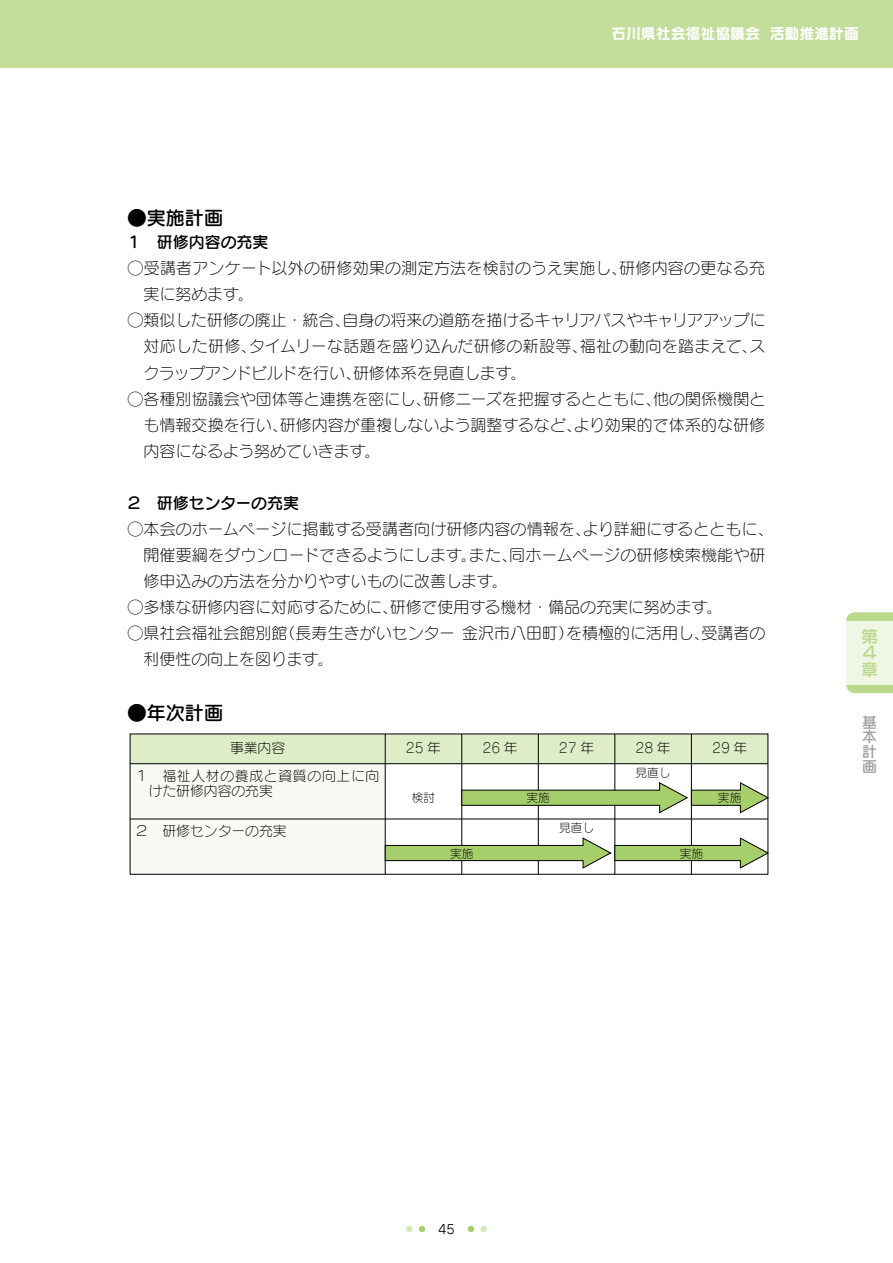
<style>
.page{position:relative;width:893px;height:1263px;background:#fff}
.page>*{position:absolute;margin:0;border:0;box-sizing:border-box;transform-origin:0 0}
.t1{font:19.2px "Seurat Pro DB";color:#000}
.t2{font:16.95px/16.5px "Seurat Pro DB";color:#bad98a;text-align:justify}
.t3{font:15.9px/26.1px "Seurat Pro L";letter-spacing:.005em;color:#000}
.t4{font:15.9px "Seurat Pro DB";color:#000}
.t5{font:14.85px "Seurat Pro B";color:#fff}
.t6{font:14.85px/14.9px "Seurat Pro DB";color:#9fa0a0;text-align:justify}
.t7{font:13.8px "Seurat Pro L";color:#000}
.t8{font:13.8px/14.9px "Seurat Pro L";letter-spacing:.05em;color:#000}
.t9{font:12.75px "Seurat Pro M";color:#000}
.t10{font:11.7px "Seurat Pro L";color:#000}
</style>
<div class="page">
<svg style="left:406px;top:1226px;width:6px;height:6px"></svg>
<div style="left:480px;top:1226px;width:7px;height:6px;background:#d5e8b9;border-radius:50%"></div>
<svg style="left:419px;top:1226px;width:6px;height:6px"></svg>
<svg style="left:468px;top:1226px;width:6px;height:6px"></svg>
<div style="left:0;top:0;width:893px;height:68px;background:#c3de9a"></div>
<svg style="left:846px;top:612px;width:47px;height:81px"></svg>
<div style="left:846px;top:621px;width:47px;height:64px;background:#eff6e5"></div>
<div style="left:130px;top:734px;width:255px;height:140px;background:#f8fbf3"></div>
<div style="left:130px;top:734px;width:638px;height:30px;background:#deedc8"></div>
<hr style="left:691px;top:734px;width:1px;height:140px;background:#000">
<hr style="left:615px;top:734px;width:1px;height:140px;background:#000">
<hr style="left:538px;top:734px;width:1px;height:140px;background:#000">
<hr style="left:461px;top:734px;width:1px;height:140px;background:#000">
<hr style="left:385px;top:734px;width:1px;height:140px;background:#000">
<hr style="left:130px;top:763px;width:638px;height:1px;background:#000">
<hr style="left:130px;top:819px;width:638px;height:1px;background:#000">
<svg style="left:461px;top:781px;width:308px;height:33px"></svg>
<svg style="left:384px;top:837px;width:385px;height:32px"></svg>
<p class="t5" style="left:611px;top:23px;width:249px">石川県社会福祉協議会 活動推進計画</p>
<p class="t1" style="left:128px;top:205px;width:97px">●実施計画</p>
<p class="t4" style="left:126px;top:232px;width:144px">１　研修内容の充実</p>
<p class="t3" style="left:144px;top:255px;width:623px;text-indent:-16px">○受講者アンケート以外の研修効果の測定方法を検討のうえ実施し、研修内容の更なる充実に努めます。</p>
<p class="t3" style="left:144px;top:307px;width:624px;text-align:justify;text-indent:-16px">○類似した研修の廃止・統合、自身の将来の道筋を描けるキャリアパスやキャリアアップに対応した研修、タイムリーな話題を盛り込んだ研修の新設等、福祉の動向を踏まえて、スクラップアンドビルドを行い、研修体系を見直します。</p>
<p class="t3" style="left:144px;top:385px;width:623px;text-align:justify;text-indent:-16px">○各種別協議会や団体等と連携を密にし、研修ニーズを把握するとともに、他の関係機関とも情報交換を行い、研修内容が重複しないよう調整するなど、より効果的で体系的な研修内容になるよう努めていきます。</p>
<p class="t4" style="left:126px;top:492px;width:174px">２　研修センターの充実</p>
<p class="t3" style="left:144px;top:515px;width:631px;text-indent:-16px">○本会のホームページに掲載する受講者向け研修内容の情報を、より詳細にするとともに、開催要綱をダウンロードできるようにします。また、同ホームページの研修検索機能や研修申込みの方法を分かりやすいものに改善します。</p>
<p class="t3" style="left:128px;top:593px;width:596px">○多様な研修内容に対応するために、研修で使用する機材・備品の充実に努めます。</p>
<p class="t3" style="left:144px;top:619px;width:623px;text-indent:-16px">○県社会福祉会館別館（長寿生きがいセンター金沢市八田町）を積極的に活用し、受講者の利便性の向上を図ります。</p>
<p class="t1" style="left:128px;top:700px;width:97px">●年次計画</p>
<p class="t7" style="left:230px;top:739px;width:57px">事業内容</p>
<p class="t7" style="left:406px;top:739px;width:37px">25 年</p>
<p class="t7" style="left:482px;top:739px;width:37px">26 年</p>
<p class="t7" style="left:559px;top:739px;width:37px">27 年</p>
<p class="t7" style="left:635px;top:739px;width:37px">28 年</p>
<p class="t7" style="left:712px;top:739px;width:37px">29 年</p>
<p class="t8" style="left:149px;top:768px;width:232px;text-indent:-14px">１　福祉人材の養成と資質の向上に向けた研修内容の充実</p>
<p class="t7" style="left:135px;top:822px;width:154px">２　研修センターの充実</p>
<p class="t10" style="left:636px;top:765px;width:37px">見直し</p>
<p class="t10" style="left:412px;top:790px;width:25px">検討</p>
<p class="t10" style="left:527px;top:790px;width:25px">実施</p>
<p class="t10" style="left:718px;top:790px;width:25px">実施</p>
<p class="t10" style="left:559px;top:820px;width:37px">見直し</p>
<p class="t10" style="left:450px;top:846px;width:25px">実施</p>
<p class="t10" style="left:680px;top:846px;width:25px">実施</p>
<p class="t2" style="left:861px;top:627px;width:18px">第４章</p>
<p class="t6" style="left:862px;top:714px;width:16px">基本計画</p>
<p class="t9" style="left:438px;top:1220px;width:18px">45</p>
</div>
